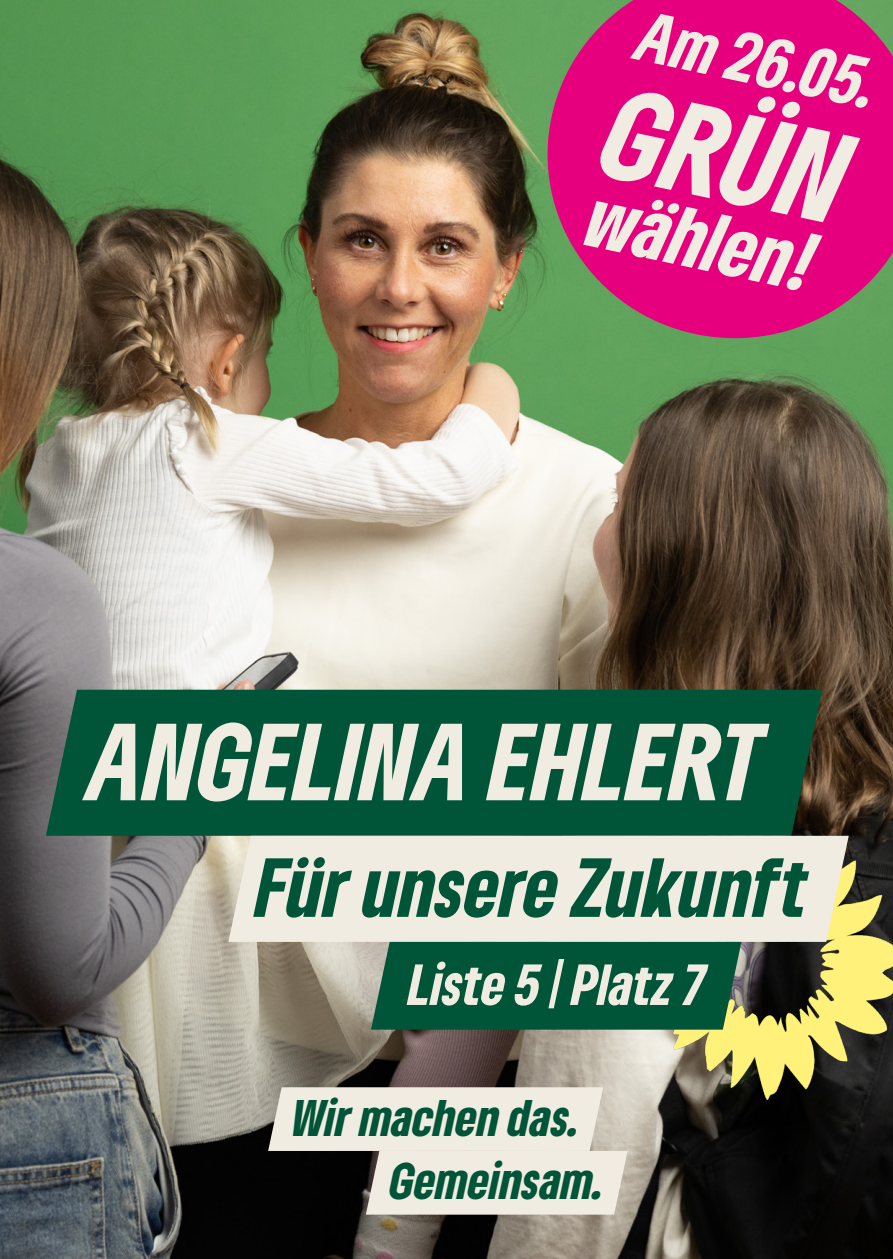
<style>
.page{position:relative;width:893px;height:1259px;background:#fff}
.page>*{position:absolute;margin:0;border:0;box-sizing:border-box;transform-origin:0 0}
.t1{font:italic 900 condensed 120px "Gruene Type";color:#f1ece2}
.t2{font:italic 900 condensed 102px "Gruene Type";color:#f1ece2}
.t3{font:italic 900 condensed 78px "Gruene Type";letter-spacing:-.005em;color:#005437}
.t4{font:italic 900 condensed 78px "Gruene Type";color:#f1ece2}
.t5{font:italic 900 condensed 66px "Gruene Type";color:#f1ece2}
.t6{font:italic 900 condensed 54px "Gruene Type";letter-spacing:-.005em;color:#f1ece2}
.t7{font:italic 900 condensed 48px "Gruene Type";color:#005437}
</style>
<div class="page">
<img style="left:0;top:0;width:893px;height:1259px">
<img style="left:645px;top:839px;width:248px;height:260px">
<div style="left:46px;top:689px;width:776px;height:147px;background:#005437"></div>
<div style="left:228px;top:836px;width:621px;height:106px;background:#f1ece2"></div>
<div style="left:371px;top:942px;width:370px;height:87px;background:#005437"></div>
<svg style="left:268px;top:1087px;width:360px;height:127px;background:#cbc7be"></svg>
<svg style="left:530px;top:0;width:363px;height:355px;background:#c82476"></svg>
<p class="t5" style="left:648px;top:-9px;width:246px;rotate:12deg">Am 26.05.</p>
<p class="t1" style="left:624px;top:52px;width:246px;rotate:12deg">GRÜN</p>
<p class="t4" style="left:599px;top:165px;width:232px;rotate:12deg">wählen!</p>
<p class="t2" style="left:87px;top:694px;width:679px">ANGELINA EHLERT</p>
<p class="t3" style="left:256px;top:835px;width:554px">Für unsere Zukunft</p>
<p class="t6" style="left:409px;top:948px;width:298px">Liste 5 | Platz 7</p>
<p class="t7" style="left:292px;top:1085px;width:290px">Wir machen das.</p>
<p class="t7" style="left:390px;top:1149px;width:216px">Gemeinsam.</p>
</div>
